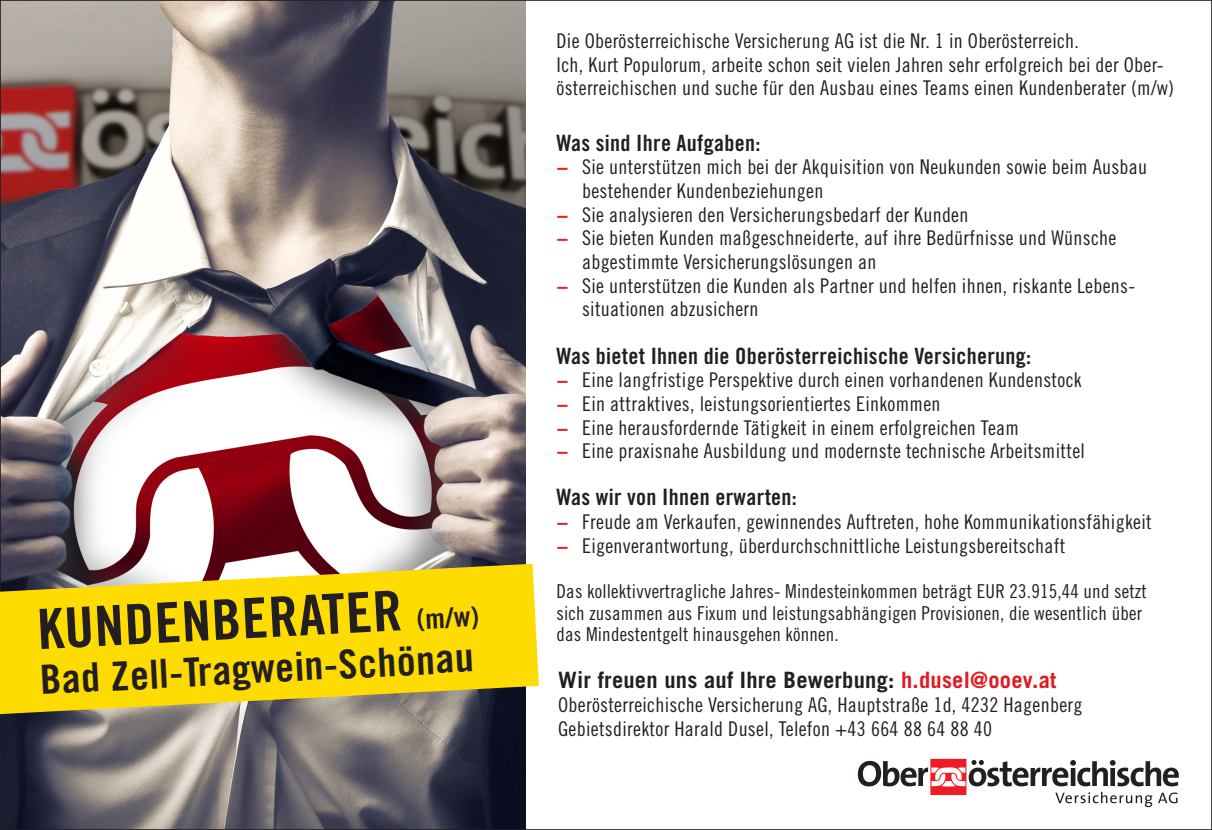
<style>
.page{position:relative;width:1212px;height:830px;background:#fff}
.page>*{position:absolute;margin:0;border:0;box-sizing:border-box;transform-origin:0 0}
.t1{font:55.57px "Trade Gothic LT Pro Bd Cn 20";color:#231f20;scale:1.06 1}
.t2{font:40.27px "Trade Gothic LT Pro Bd Cn 20";color:#231f20;scale:1.06 1}
.t3{font:27.9px "Trade Gothic LT Pro Bd Cn 20";color:#231f20;scale:1.06 1}
.t4{font:22.5px "Trade Gothic LT Pro Bd Cn 20";letter-spacing:.015em;color:#231f20}
.t5{font:700 22.5px "Trade Gothic LT Pro";letter-spacing:.01em;color:#231f20}
.t6{font:20.25px/23.6px "Trade Gothic LT Pro Cn 18";letter-spacing:.015em;color:#231f20}
.t7{font:19.12px/22.5px "Trade Gothic LT Pro Cn 18";letter-spacing:.01em;color:#231f20}
.s1{font-family:"Trade Gothic LT Pro Bd Cn 20";color:#ee1d23}
.s2{color:#e21a21}
</style>
<div class="page">
<img style="left:2px;top:2px;width:524px;height:825px">
<div style="left:930px;top:758px;width:36px;height:36px;background:#fcd9da"></div>
<svg style="left:858px;top:759px;width:321px;height:47px"></svg>
<svg style="left:0;top:563px;width:539px;height:150px;background:#eacc1b"></svg>
<h1 class="t1" style="left:36px;top:595px;width:346px;rotate:-3deg">KUNDENBERATER</h1>
<h3 class="t3" style="left:416px;top:602px;width:60px;rotate:-3deg">(m/w)</h3>
<h2 class="t2" style="left:39px;top:655px;width:411px;rotate:-3deg">Bad Zell-Tragwein-Schönau</h2>
<p class="t6" style="left:556px;top:29px;width:619px">Die Oberösterreichische Versicherung AG ist die Nr. 1 in Oberösterreich.<br>Ich, Kurt Populorum, arbeite schon seit vielen Jahren sehr erfolgreich bei der Ober&shy;österreichischen und suche für den Ausbau eines Teams einen Kundenberater (m/w)</p>
<p class="t4" style="left:556px;top:129px;width:205px">Was sind Ihre Aufgaben:</p>
<p class="t6" style="left:556px;top:155px;width:592px"><span class="s1">−</span> Sie unterstützen mich bei der Akquisition von Neukunden sowie beim Ausbau</p>
<p class="t6" style="left:582px;top:179px;width:243px">bestehender Kundenbeziehungen</p>
<p class="t6" style="left:556px;top:202px;width:413px"><span class="s1">−</span> Sie analysieren den Versicherungsbedarf der Kunden</p>
<p class="t6" style="left:556px;top:226px;width:561px"><span class="s1">−</span> Sie bieten Kunden maßgeschneiderte, auf ihre Bedürfnisse und Wünsche</p>
<p class="t6" style="left:582px;top:249px;width:296px">abgestimmte Versicherungslösungen an</p>
<p class="t6" style="left:556px;top:273px;width:580px"><span class="s1">−</span> Sie unterstützen die Kunden als Partner und helfen ihnen, riskante Lebens-</p>
<p class="t6" style="left:582px;top:297px;width:178px">situationen abzusichern</p>
<p class="t4" style="left:556px;top:341px;width:476px">Was bietet Ihnen die Oberösterreichische Versicherung:</p>
<p class="t6" style="left:556px;top:368px;width:530px"><span class="s1">−</span> Eine langfristige Perspektive durch einen vorhandenen Kundenstock <span class="s1">−</span> Ein attraktives, leistungsorientiertes Einkommen<br><span class="s1">−</span> Eine herausfordernde Tätigkeit in einem erfolgreichen Team<br><span class="s1">−</span> Eine praxisnahe Ausbildung und modernste technische Arbeitsmittel</p>
<p class="t4" style="left:556px;top:483px;width:242px">Was wir von Ihnen erwarten:</p>
<p class="t6" style="left:556px;top:509px;width:597px"><span class="s1">−</span> Freude am Verkaufen, gewinnendes Auftreten, hohe Kommunikationsfähigkeit <span class="s1">−</span> Eigenverantwortung, überdurchschnittliche Leistungsbereitschaft</p>
<p class="t7" style="left:556px;top:579px;width:592px">Das kollektivvertragliche Jahres- Mindesteinkommen beträgt EUR 23.915,44 und setzt sich zusammen aus Fixum und leistungsabhängigen Provisionen, die wesentlich über</p>
<p class="t7" style="left:556px;top:622px;width:284px">das Mindestentgelt hinausgehen können.</p>
<p class="t5" style="left:558px;top:666px;width:500px">Wir freuen uns auf Ihre Bewerbung: <span class="s2">h.dusel@ooev.at</span></p>
<p class="t6" style="left:558px;top:692px;width:526px">Oberösterreichische Versicherung AG, Hauptstraße 1d, 4232 Hagenberg<br>Gebietsdirektor Harald Dusel, Telefon +43 664 88 64 88 40</p>
</div>
